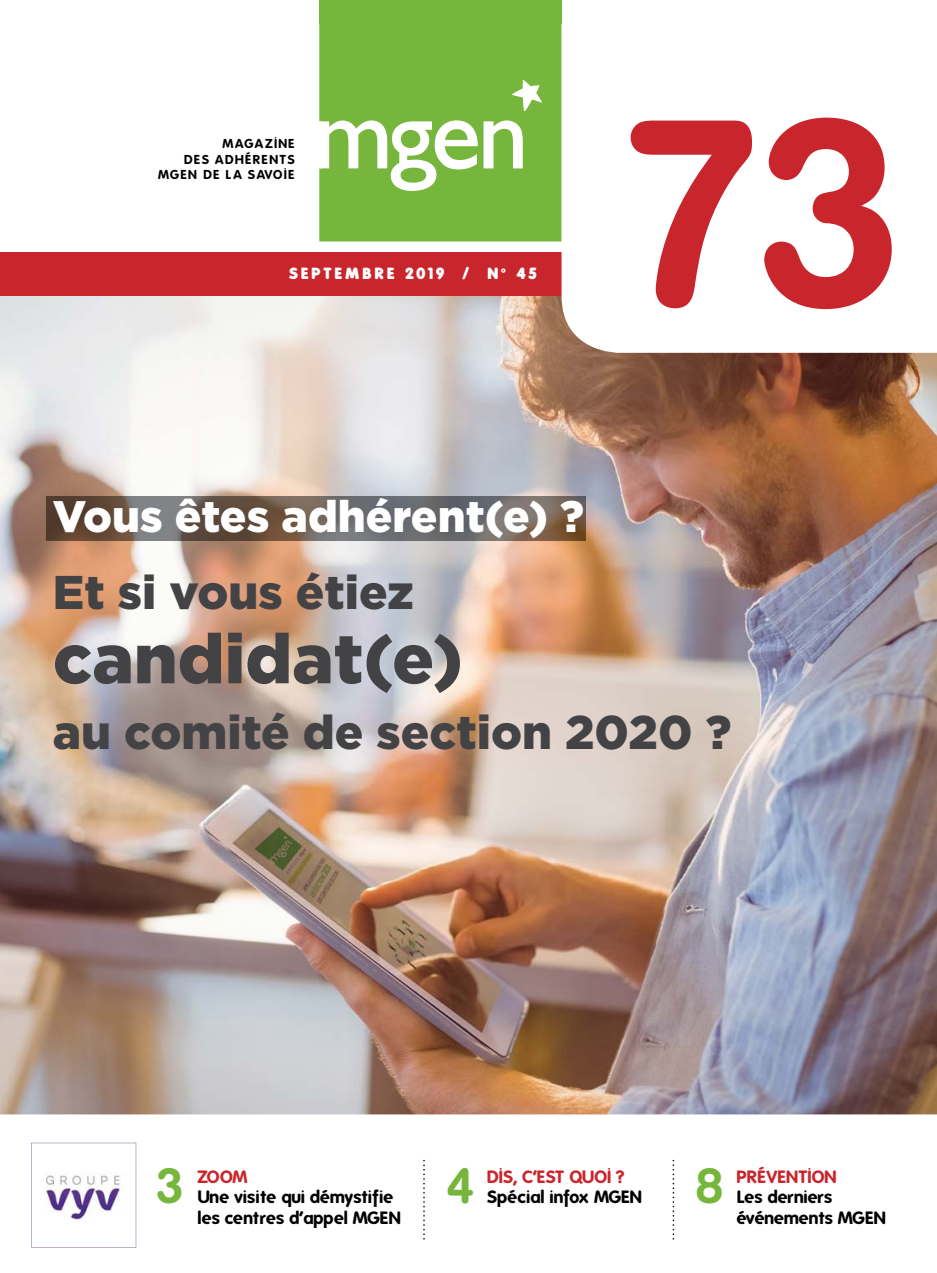
<style>
.page{position:relative;width:937px;height:1273px;background:#fff}
.page>*{position:absolute;margin:0;border:0;box-sizing:border-box;transform-origin:0 0}
.t1{font:500 268.8px "AG Book Rounded";color:#c9252c}
.t2{font:900 69.3px "Gotham";color:#434345}
.t3{font:500 49.88px "AG Book Rounded";color:#77b63d}
.t4{font:900 47.25px "Gotham";color:#434345}
.t5{font:900 44.1px "Gotham";color:#fff}
.t6{font:700 17.32px/20.8px "Folks";color:#000}
.t7{font:700 17.32px "Folks";color:#c9252c}
.t8{font:900 15.75px "Folks";letter-spacing:.185em;color:#fff}
.t9{font:700 12.6px/15px "Folks";letter-spacing:.11em;color:#000;text-align:right}
</style>
<div class="page">
<img style="left:0;top:295px;width:937px;height:819px">
<img style="left:47px;top:497px;width:538px;height:44px">
<div style="left:0;top:252px;width:561px;height:43px;background:#c9252c"></div>
<svg style="left:561px;top:234px;width:376px;height:119px"></svg>
<svg style="left:423px;top:1159px;width:2px;height:80px"></svg>
<svg style="left:672px;top:1159px;width:2px;height:80px"></svg>
<div style="left:319px;top:0;width:242px;height:241px;background:#77b63d"></div>
<svg style="left:512px;top:80px;width:30px;height:31px"></svg>
<svg style="left:319px;top:120px;width:204px;height:72px"></svg>
<svg style="left:31px;top:1142px;width:105px;height:105px"></svg>
<p class="t9" style="left:158px;top:136px;width:138px">MAGAZINE<br>DES ADHÉRENTS<br>MGEN DE LA SAVOIE</p>
<p class="t8" style="left:289px;top:264px;width:249px">SEPTEMBRE 2019 / N° 45</p>
<h1 class="t1" style="left:619px;top:114px;width:288px">73</h1>
<h3 class="t5" style="left:53px;top:499px;width:533px">Vous êtes adhérent(e) ?</h3>
<h3 class="t4" style="left:53px;top:574px;width:362px">Et si vous étiez</h3>
<h2 class="t2" style="left:53px;top:631px;width:411px">candidat(e)</h2>
<h3 class="t4" style="left:53px;top:714px;width:680px">au comité de section 2020 ?</h3>
<h3 class="t3" style="left:156px;top:1167px;width:29px">3</h3>
<p class="t7" style="left:488px;top:1166px;width:138px">DIS, C’EST QUOI ?</p>
<h3 class="t3" style="left:446px;top:1167px;width:29px">4</h3>
<p class="t7" style="left:198px;top:1166px;width:52px">ZOOM</p>
<p class="t6" style="left:198px;top:1186px;width:205px">Une visite qui démystifie les centres d’appel MGEN</p>
<p class="t6" style="left:488px;top:1186px;width:156px">Spécial infox MGEN</p>
<h3 class="t3" style="left:695px;top:1167px;width:29px">8</h3>
<p class="t7" style="left:737px;top:1166px;width:101px">PRÉVENTION</p>
<p class="t6" style="left:737px;top:1186px;width:151px">Les derniers événements MGEN</p>
</div>
